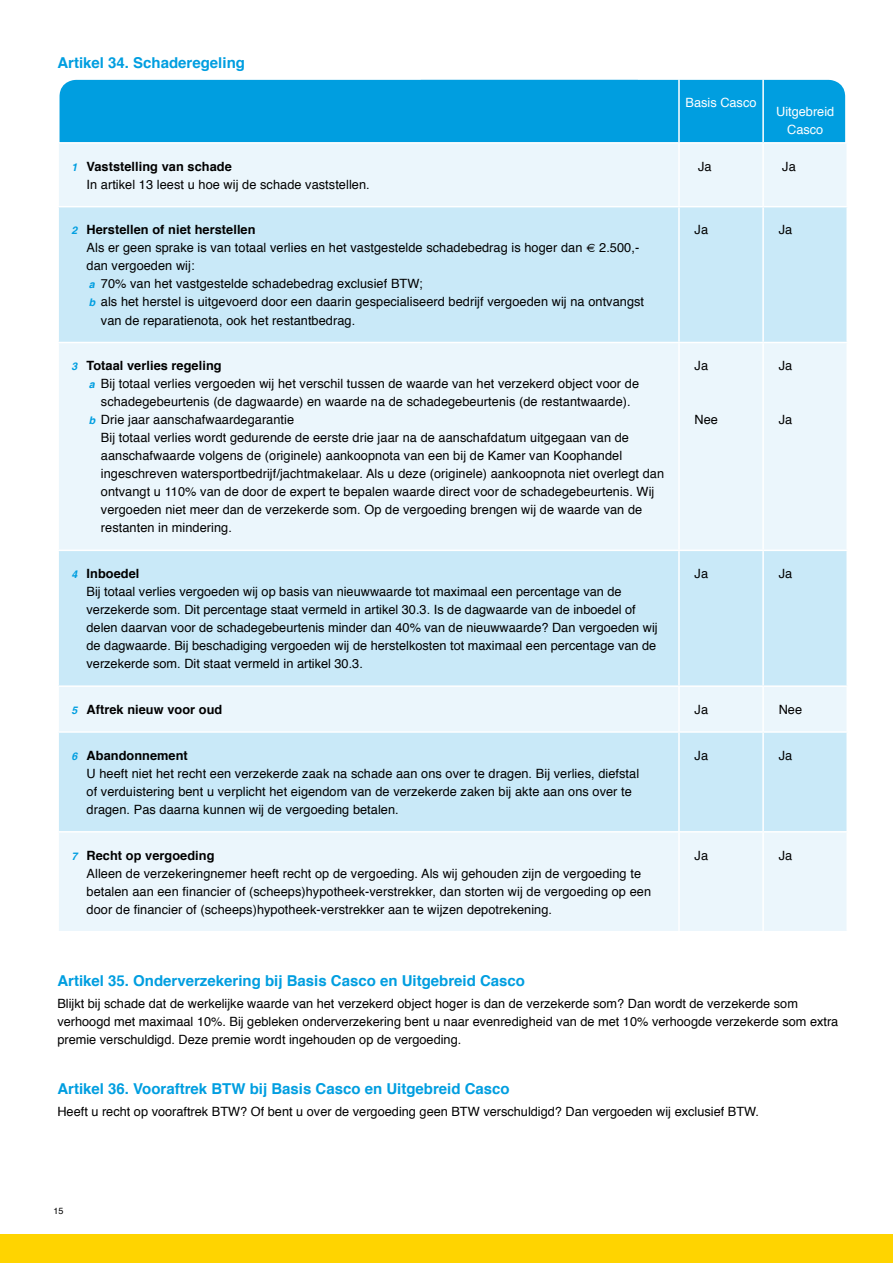
<style>
.page{position:relative;width:893px;height:1263px;background:#fff}
.page>*{position:absolute;margin:0;border:0;box-sizing:border-box;transform-origin:0 0}
.t1{font:700 15px "Helvetica";color:#009ee0}
.t2{font:12.75px/18px "Helvetica";letter-spacing:.005em;color:#000}
.t3{font:700 12.75px "Helvetica";letter-spacing:.005em;color:#000}
.t4{font:12.75px/18px "Helvetica";color:#fff;text-align:center}
.t5{font:9px "Helvetica";color:#000}
.s1{font-weight:700;font-style:italic;font-size:10.5px;color:#009ee0}
.s2{font-weight:700}
.s3{font-style:italic;font-size:10.5px;color:#009ee0}
</style>
<div class="page">
<div style="left:0;top:1234px;width:893px;height:29px;background:#ffd400"></div>
<div style="left:60px;top:80px;width:785px;height:62px;background:#009ee0"></div>
<div style="left:59px;top:144px;width:787px;height:787px;background:#ebf6fc"></div>
<svg style="left:59px;top:207px;width:787px;height:624px;background:#d6eef9"></svg>
<hr style="left:678px;top:80px;width:2px;height:62px;background:#fff">
<hr style="left:762px;top:80px;width:2px;height:62px;background:#fff">
<hr style="left:678px;top:144px;width:2px;height:62px;background:#fff">
<hr style="left:762px;top:144px;width:2px;height:62px;background:#fff">
<hr style="left:678px;top:207px;width:2px;height:135px;background:#fff">
<hr style="left:762px;top:207px;width:2px;height:135px;background:#fff">
<hr style="left:678px;top:343px;width:2px;height:207px;background:#fff">
<hr style="left:762px;top:343px;width:2px;height:207px;background:#fff">
<hr style="left:678px;top:551px;width:2px;height:134px;background:#fff">
<hr style="left:762px;top:551px;width:2px;height:134px;background:#fff">
<hr style="left:678px;top:687px;width:2px;height:44px;background:#fff">
<hr style="left:762px;top:687px;width:2px;height:44px;background:#fff">
<hr style="left:678px;top:733px;width:2px;height:98px;background:#fff">
<hr style="left:762px;top:733px;width:2px;height:98px;background:#fff">
<hr style="left:678px;top:832px;width:2px;height:99px;background:#fff">
<hr style="left:762px;top:832px;width:2px;height:99px;background:#fff">
<hr style="left:57px;top:206px;width:622px;height:1px;background:#fff">
<hr style="left:679px;top:206px;width:84px;height:1px;background:#fff">
<hr style="left:763px;top:206px;width:85px;height:1px;background:#fff">
<hr style="left:57px;top:342px;width:622px;height:1px;background:#fff">
<hr style="left:679px;top:342px;width:84px;height:1px;background:#fff">
<hr style="left:763px;top:342px;width:85px;height:1px;background:#fff">
<hr style="left:57px;top:550px;width:622px;height:1px;background:#fff">
<hr style="left:679px;top:550px;width:84px;height:1px;background:#fff">
<hr style="left:763px;top:550px;width:85px;height:1px;background:#fff">
<hr style="left:57px;top:685px;width:622px;height:2px;background:#fff">
<hr style="left:679px;top:685px;width:84px;height:2px;background:#fff">
<hr style="left:763px;top:685px;width:85px;height:2px;background:#fff">
<hr style="left:57px;top:731px;width:622px;height:2px;background:#fff">
<hr style="left:679px;top:731px;width:84px;height:2px;background:#fff">
<hr style="left:763px;top:731px;width:85px;height:2px;background:#fff">
<hr style="left:57px;top:831px;width:622px;height:1px;background:#fff">
<hr style="left:679px;top:831px;width:84px;height:1px;background:#fff">
<hr style="left:763px;top:831px;width:85px;height:1px;background:#fff">
<p class="t1" style="left:57px;top:52px;width:189px">Artikel 34. Schaderegeling</p>
<p class="t4" style="left:686px;top:94px;width:72px">Basis Casco</p>
<p class="t4" style="left:776px;top:103px;width:60px">Uitgebreid<br>Casco</p>
<p class="t2" style="left:87px;top:158px;width:285px;text-indent:-15px"><span class="s1">1</span> <span class="s2">Vaststelling van schade<br></span>In artikel 13 leest u hoe wij de schade vaststellen.</p>
<p class="t2" style="left:698px;top:158px;width:15px">Ja</p>
<p class="t2" style="left:782px;top:158px;width:15px">Ja</p>
<p class="t3" style="left:72px;top:221px;width:185px"><span class="s3">2</span> Herstellen of niet herstellen</p>
<p class="t2" style="left:87px;top:240px;width:554px">Als er geen sprake is van totaal verlies en het vastgestelde schadebedrag is hoger dan € 2.500,-</p>
<p class="t2" style="left:87px;top:258px;width:110px">dan vergoeden wij:</p>
<p class="t2" style="left:89px;top:276px;width:336px"><span class="s1">a</span> 70% van het vastgestelde schadebedrag exclusief BTW;</p>
<p class="t2" style="left:89px;top:294px;width:557px"><span class="s1">b</span> als het herstel is uitgevoerd door een daarin gespecialiseerd bedrijf vergoeden wij na ontvangst</p>
<p class="t2" style="left:101px;top:312px;width:256px">van de reparatienota, ook het restantbedrag.</p>
<p class="t2" style="left:695px;top:222px;width:15px">Ja</p>
<p class="t2" style="left:779px;top:222px;width:15px">Ja</p>
<p class="t3" style="left:72px;top:357px;width:151px"><span class="s3">3</span> Totaal verlies regeling</p>
<p class="t2" style="left:89px;top:376px;width:552px"><span class="s1">a</span> Bij totaal verlies vergoeden wij het verschil tussen de waarde van het verzekerd object voor de</p>
<p class="t2" style="left:101px;top:394px;width:531px">schadegebeurtenis (de dagwaarde) en waarde na de schadegebeurtenis (de restantwaarde).</p>
<p class="t2" style="left:89px;top:412px;width:207px"><span class="s1">b</span> Drie jaar aanschafwaardegarantie</p>
<p class="t2" style="left:101px;top:430px;width:530px">Bij totaal verlies wordt gedurende de eerste drie jaar na de aanschafdatum uitgegaan van de</p>
<p class="t2" style="left:101px;top:448px;width:523px">aanschafwaarde volgens de (originele) aankoopnota van een bij de Kamer van Koophandel</p>
<p class="t2" style="left:101px;top:466px;width:565px">ingeschreven watersportbedrijf/jachtmakelaar. Als u deze (originele) aankoopnota niet overlegt dan</p>
<p class="t2" style="left:101px;top:484px;width:555px">ontvangt u 110% van de door de expert te bepalen waarde direct voor de schadegebeurtenis. Wij</p>
<p class="t2" style="left:101px;top:502px;width:543px">vergoeden niet meer dan de verzekerde som. Op de vergoeding brengen wij de waarde van de</p>
<p class="t2" style="left:101px;top:520px;width:133px">restanten in mindering.</p>
<p class="t2" style="left:695px;top:358px;width:15px">Ja</p>
<p class="t2" style="left:695px;top:412px;width:25px">Nee</p>
<p class="t2" style="left:779px;top:358px;width:15px">Ja</p>
<p class="t2" style="left:779px;top:412px;width:15px">Ja</p>
<p class="t2" style="left:87px;top:565px;width:573px;text-indent:-15px"><span class="s1">4</span> <span class="s2">Inboedel<br></span>Bij totaal verlies vergoeden wij op basis van nieuwwaarde tot maximaal een percentage van de verzekerde som. Dit percentage staat vermeld in artikel 30.3. Is de dagwaarde van de inboedel of delen daarvan voor de schadegebeurtenis minder dan 40% van de nieuwwaarde? Dan vergoeden wij de dagwaarde. Bij beschadiging vergoeden wij de herstelkosten tot maximaal een percentage van de verzekerde som. Dit staat vermeld in artikel 30.3.</p>
<p class="t2" style="left:695px;top:565px;width:15px">Ja</p>
<p class="t2" style="left:779px;top:565px;width:15px">Ja</p>
<p class="t3" style="left:72px;top:701px;width:152px"><span class="s3">5</span> Aftrek nieuw voor oud</p>
<p class="t2" style="left:695px;top:701px;width:15px">Ja</p>
<p class="t2" style="left:779px;top:701px;width:25px">Nee</p>
<p class="t2" style="left:87px;top:747px;width:554px;text-indent:-15px"><span class="s1">6</span> <span class="s2">Abandonnement<br></span>U heeft niet het recht een verzekerde zaak na schade aan ons over te dragen. Bij verlies, diefstal of verduistering bent u verplicht het eigendom van de verzekerde zaken bij akte aan ons over te dragen. Pas daarna kunnen wij de vergoeding betalen.</p>
<p class="t2" style="left:695px;top:747px;width:15px">Ja</p>
<p class="t2" style="left:779px;top:747px;width:15px">Ja</p>
<p class="t2" style="left:87px;top:847px;width:566px;text-indent:-15px"><span class="s1">7</span> <span class="s2">Recht op vergoeding<br></span>Alleen de verzekeringnemer heeft recht op de vergoeding. Als wij gehouden zijn de vergoeding te betalen aan een financier of (scheeps)hypotheek-verstrekker, dan storten wij de vergoeding op een door de financier of (scheeps)hypotheek-verstrekker aan te wijzen depotrekening.</p>
<p class="t2" style="left:695px;top:847px;width:15px">Ja</p>
<p class="t2" style="left:779px;top:847px;width:15px">Ja</p>
<p class="t1" style="left:57px;top:970px;width:469px">Artikel 35. Onderverzekering bij Basis Casco en Uitgebreid Casco</p>
<p class="t2" style="left:57px;top:995px;width:782px">Blijkt bij schade dat de werkelijke waarde van het verzekerd object hoger is dan de verzekerde som? Dan wordt de verzekerde som verhoogd met maximaal 10%. Bij gebleken onderverzekering bent u naar evenredigheid van de met 10% verhoogde verzekerde som extra premie verschuldigd. Deze premie wordt ingehouden op de vergoeding.</p>
<p class="t1" style="left:57px;top:1078px;width:454px">Artikel 36. Vooraftrek BTW bij Basis Casco en Uitgebreid Casco</p>
<p class="t2" style="left:57px;top:1103px;width:703px">Heeft u recht op vooraftrek BTW? Of bent u over de vergoeding geen BTW verschuldigd? Dan vergoeden wij exclusief BTW.</p>
<p class="t5" style="left:54px;top:1205px;width:11px">15</p>
</div>
